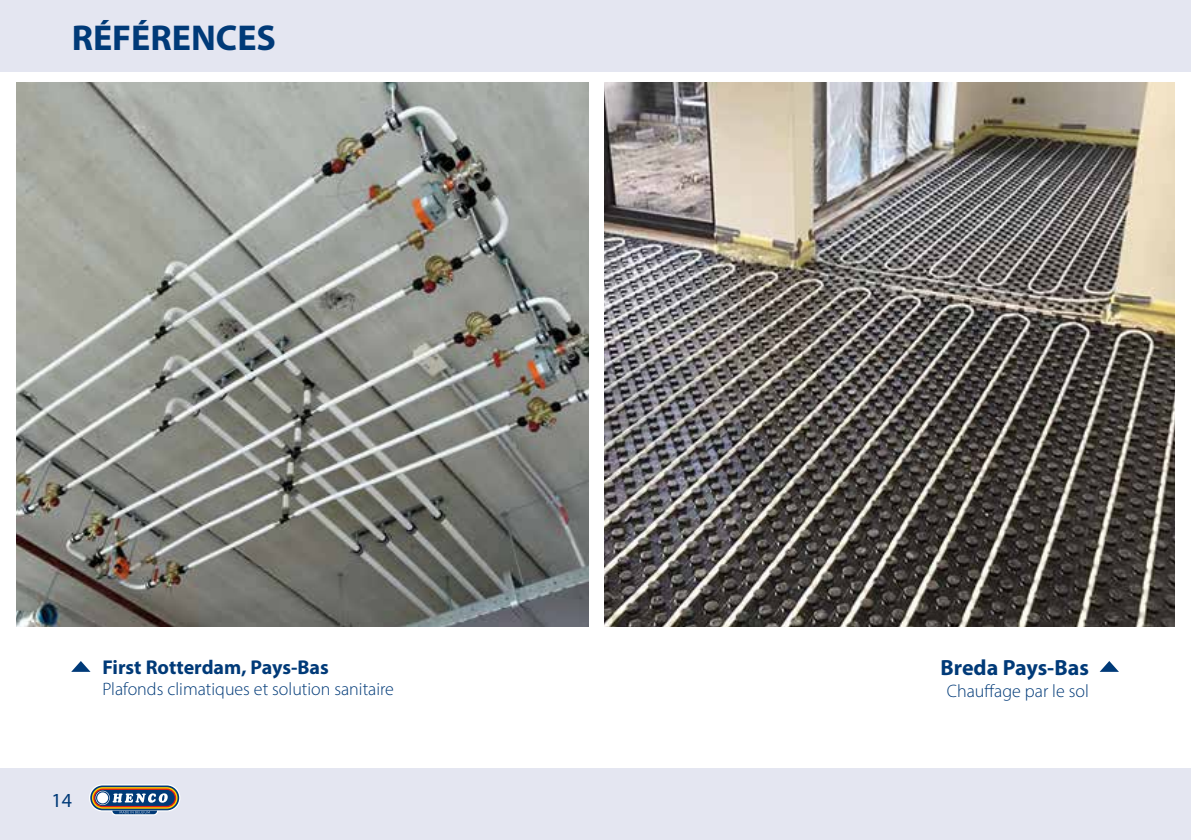
<style>
.page{position:relative;width:1191px;height:840px;background:#fff}
.page>*{position:absolute;margin:0;border:0;box-sizing:border-box;transform-origin:0 0}
.t1{font:700 36px "Myriad Pro";color:#003a78}
.t2{font:700 22px "Myriad Pro";color:#003a78}
.t3{font:700 20px "Myriad Pro";color:#003a78}
.t4{font:20px "Myriad Pro";color:#003a78}
.t5{font:300 18px "Myriad Pro";color:#003a78}
</style>
<div class="page">
<div style="left:0;top:0;width:1191px;height:72px;background:#e4e6f1"></div>
<div style="left:0;top:767px;width:1191px;height:72px;background:#e4e6f1"></div>
<svg style="left:89px;top:784px;width:91px;height:31px"></svg>
<img style="left:604px;top:82px;width:570px;height:544px">
<img style="left:17px;top:82px;width:571px;height:544px">
<svg style="left:72px;top:661px;width:18px;height:10px"></svg>
<svg style="left:1100px;top:661px;width:18px;height:10px"></svg>
<h1 class="t1" style="left:72px;top:14px;width:206px">RÉFÉRENCES</h1>
<p class="t3" style="left:102px;top:653px;width:228px">First Rotterdam, Pays-Bas</p>
<p class="t5" style="left:102px;top:678px;width:293px">Plafonds climatiques et solution sanitaire</p>
<p class="t4" style="left:51px;top:787px;width:22px">14</p>
<p class="t2" style="left:940px;top:653px;width:150px">Breda Pays-Bas</p>
<p class="t5" style="left:947px;top:679px;width:143px">Chauffage par le sol</p>
</div>
